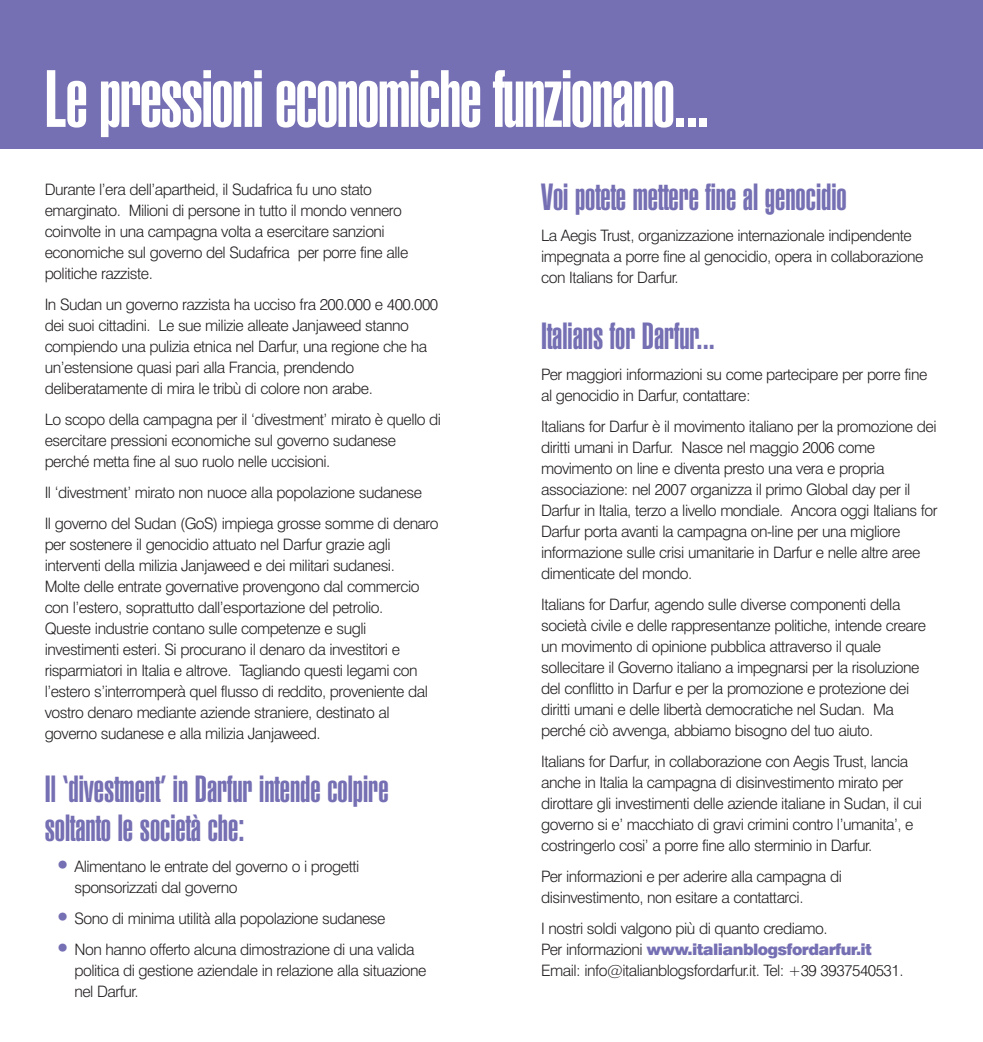
<style>
.page{position:relative;width:983px;height:1042px;background:#fff}
.page>*{position:absolute;margin:0;border:0;box-sizing:border-box;transform-origin:0 0}
.t1{font:900 extra-condensed 78.75px "Swiss 911 BT";letter-spacing:-.015em;color:#fff}
.t2{font:900 extra-condensed 36.75px/38.5px "Swiss 911 BT";color:#756fb3}
.t3{font:300 15.75px/21px "Swiss 721 BT";letter-spacing:-.03em;color:#231f20}
.s1{font-size:28px;color:#756fb3}
.s2{font-weight:900;color:#756fb3}
</style>
<div class="page">
<div style="left:0;top:0;width:982px;height:149px;background:#756fb3"></div>
<h1 class="t1" style="left:45px;top:70px;width:666px">Le pressioni economiche funzionano...</h1>
<p class="t3" style="left:45px;top:180px;width:365px">Durante l’era dell’apartheid, il Sudafrica fu uno stato emarginato. Milioni di persone in tutto il mondo vennero coinvolte in una campagna volta a esercitare sanzioni economiche sul governo del Sudafrica per porre fine alle politiche razziste.</p>
<p class="t3" style="left:45px;top:295px;width:395px">In Sudan un governo razzista ha ucciso fra 200.000 e 400.000 dei suoi cittadini. Le sue milizie alleate Janjaweed stanno compiendo una pulizia etnica nel Darfur, una regione che ha un’estensione quasi pari alla Francia, prendendo deliberatamente di mira le tribù di colore non arabe.</p>
<p class="t3" style="left:45px;top:410px;width:398px">Lo scopo della campagna per il ‘divestment’ mirato è quello di esercitare pressioni economiche sul governo sudanese perché metta fine al suo ruolo nelle uccisioni.</p>
<p class="t3" style="left:45px;top:478px;width:395px;line-height:31px">Il ‘divestment’ mirato non nuoce alla popolazione sudanese<br>Il governo del Sudan (GoS) impiega grosse somme di denaro</p>
<p class="t3" style="left:45px;top:535px;width:384px">per sostenere il genocidio attuato nel Darfur grazie agli interventi della milizia Janjaweed e dei militari sudanesi.<br>Molte delle entrate governative provengono dal commercio con l’estero, soprattutto dall’esportazione del petrolio.<br>Queste industrie contano sulle competenze e sugli investimenti esteri. Si procurano il denaro da investitori e risparmiatori in Italia e altrove. Tagliando questi legami con l’estero s’interromperà quel flusso di reddito, proveniente dal vostro denaro mediante aziende straniere, destinato al governo sudanese e alla milizia Janjaweed.</p>
<h2 class="t2" style="left:45px;top:772px;width:345px">Il ‘divestment’ in Darfur intende colpire soltanto le società che:</h2>
<p class="t3" style="left:74px;top:857px;width:286px;text-indent:-20px"><span class="s1">•</span> Alimentano le entrate del governo o i progetti sponsorizzati dal governo</p>
<p class="t3" style="left:55px;top:909px;width:332px"><span class="s1">•</span> Sono di minima utilità alla popolazione sudanese</p>
<p class="t3" style="left:74px;top:940px;width:353px;text-indent:-20px"><span class="s1">•</span> Non hanno offerto alcuna dimostrazione di una valida politica di gestione aziendale in relazione alla situazione nel Darfur.</p>
<h2 class="t2" style="left:541px;top:180px;width:307px">Voi potete mettere fine al genocidio</h2>
<p class="t3" style="left:541px;top:226px;width:384px">La Aegis Trust, organizzazione internazionale indipendente impegnata a porre fine al genocidio, opera in collaborazione con Italians for Darfur.</p>
<h2 class="t2" style="left:541px;top:319px;width:175px">Italians for Darfur...</h2>
<p class="t3" style="left:541px;top:365px;width:387px">Per maggiori informazioni su come partecipare per porre fine al genocidio in Darfur, contattare:</p>
<p class="t3" style="left:541px;top:417px;width:398px">Italians for Darfur è il movimento italiano per la promozione dei diritti umani in Darfur. Nasce nel maggio 2006 come movimento on line e diventa presto una vera e propria associazione: nel 2007 organizza il primo Global day per il Darfur in Italia, terzo a livello mondiale. Ancora oggi Italians for Darfur porta avanti la campagna on-line per una migliore informazione sulle crisi umanitarie in Darfur e nelle altre aree dimenticate del mondo.</p>
<p class="t3" style="left:541px;top:595px;width:386px">Italians for Darfur, agendo sulle diverse componenti della società civile e delle rappresentanze politiche, intende creare un movimento di opinione pubblica attraverso il quale sollecitare il Governo italiano a impegnarsi per la risoluzione del conflitto in Darfur e per la promozione e protezione dei diritti umani e delle libertà democratiche nel Sudan. Ma perché ciò avvenga, abbiamo bisogno del tuo aiuto.</p>
<p class="t3" style="left:541px;top:752px;width:382px">Italians for Darfur, in collaborazione con Aegis Trust, lancia anche in Italia la campagna di disinvestimento mirato per dirottare gli investimenti delle aziende italiane in Sudan, il cui governo si e’ macchiato di gravi crimini contro l’umanita’, e costringerlo cosi’ a porre fine allo sterminio in Darfur.</p>
<p class="t3" style="left:541px;top:867px;width:302px">Per informazioni e per aderire alla campagna di disinvestimento, non esitare a contattarci.</p>
<p class="t3" style="left:541px;top:919px;width:364px">I nostri soldi valgono più di quanto crediamo.<br>Per informazioni <span class="s2">www.italianblogsfordarfur.it<br></span>Email: info@italianblogsfordarfur.it. Tel: +39 3937540531.</p>
</div>
